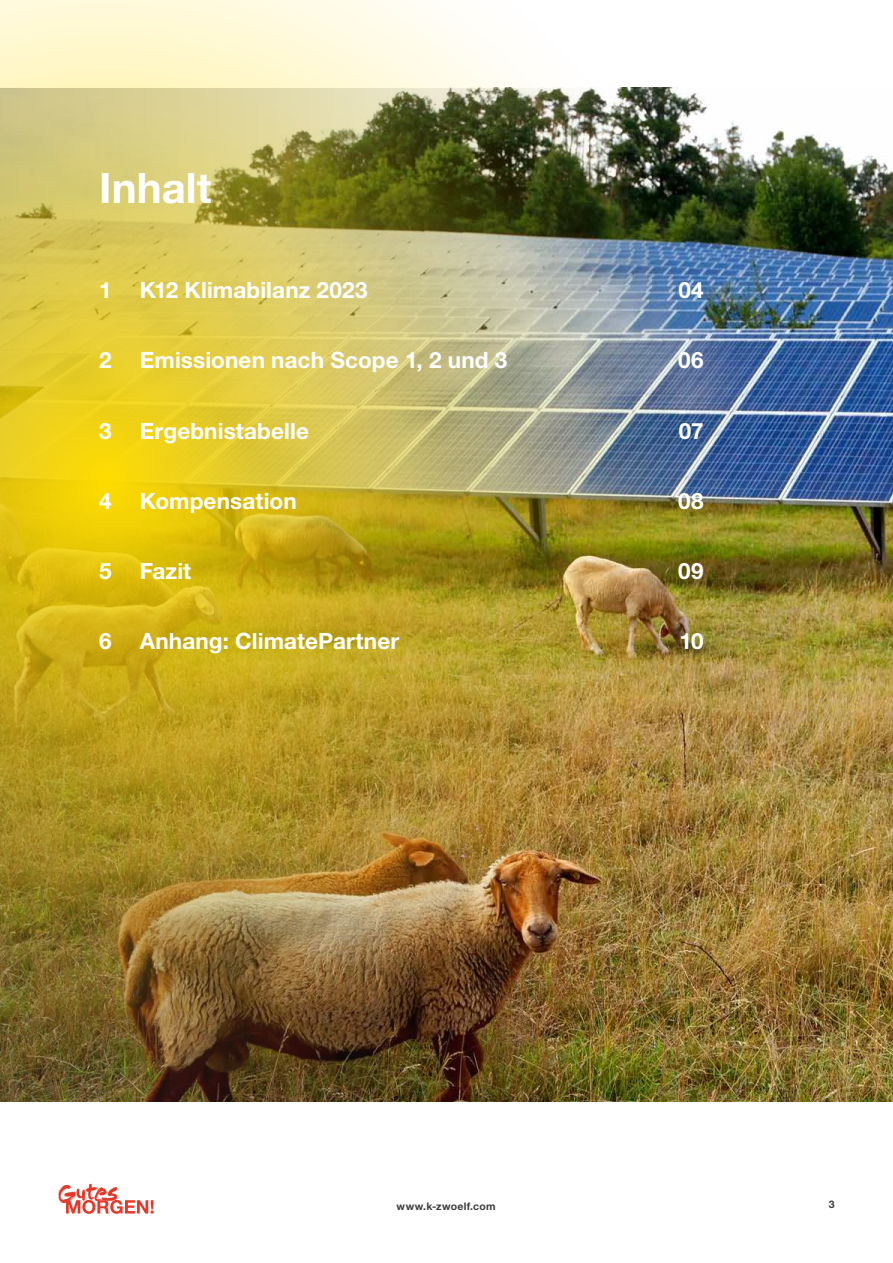
<style>
.page{position:relative;width:893px;height:1263px;background:#fff}
.page>*{position:absolute;margin:0;border:0;box-sizing:border-box;transform-origin:0 0}
.t1{font:700 42px "Helvetica Neue LT Std";color:#fff}
.t2{font:700 22.5px "Helvetica Neue LT Std";letter-spacing:.005em;color:#fff}
.t3{font:700 10.5px "Helvetica Neue LT Std";letter-spacing:.025em;color:#3c3c3c}
</style>
<div class="page">
<img style="left:737px;top:125px;width:156px;height:976px">
<img style="left:0;top:0;width:737px;height:1102px">
<svg style="left:58px;top:1183px;width:96px;height:31px"></svg>
<h1 class="t1" style="left:99px;top:162px;width:114px">Inhalt</h1>
<p class="t2" style="left:99px;top:276px;width:270px">1 K12 Klimabilanz 2023</p>
<p class="t2" style="left:678px;top:276px;width:27px">04</p>
<p class="t2" style="left:99px;top:346px;width:410px">2 Emissionen nach Scope 1, 2 und 3</p>
<p class="t2" style="left:678px;top:346px;width:27px">06</p>
<p class="t2" style="left:99px;top:417px;width:211px">3 Ergebnistabelle</p>
<p class="t2" style="left:679px;top:417px;width:26px">07</p>
<p class="t2" style="left:99px;top:487px;width:199px">4 Kompensation</p>
<p class="t2" style="left:678px;top:487px;width:27px">08</p>
<p class="t2" style="left:99px;top:557px;width:93px">5 Fazit</p>
<p class="t2" style="left:678px;top:557px;width:27px">09</p>
<p class="t2" style="left:99px;top:627px;width:301px">6 Anhang: ClimatePartner</p>
<p class="t2" style="left:679px;top:627px;width:26px">10</p>
<p class="t3" style="left:397px;top:1200px;width:101px">www.k-zwoelf.com</p>
<p class="t3" style="left:829px;top:1198px;width:7px">3</p>
</div>
